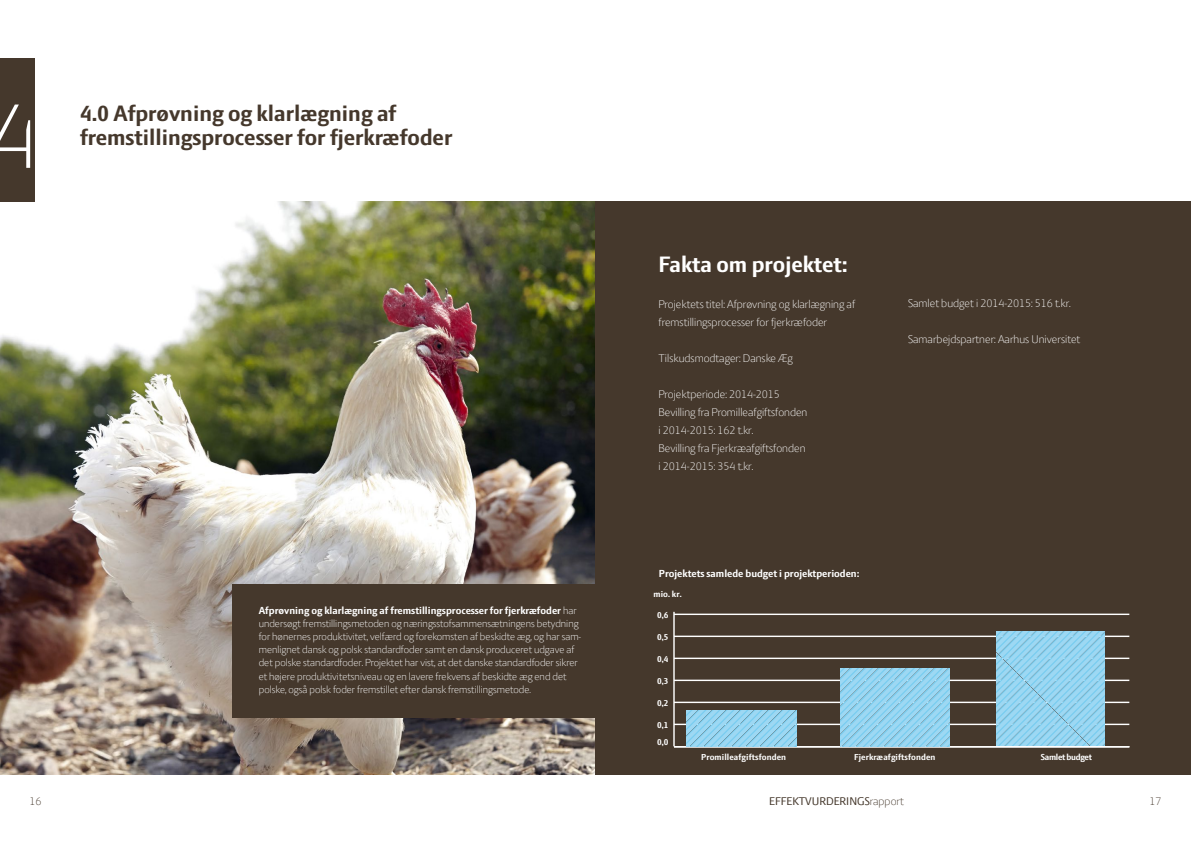
<style>
.page{position:relative;width:1191px;height:842px;background:#fff}
.page>*{position:absolute;margin:0;border:0;box-sizing:border-box;transform-origin:0 0}
.t1{font:300 100px "LF Press Sans";color:#fff}
.t2{font:700 24px "LF Press Sans";color:#45382c}
.t3{font:700 24px "LF Press Sans";color:#fff}
.t4{font:300 12px/18px "LF Press Sans";color:#fff}
.t5{font:12px "LF Press Sans";color:#45382c}
.t6{font:300 12px "LF Press Sans";color:#45382c}
.t7{font:300 11px/13.2px "LF Press Sans";color:#fff}
.t8{font:700 11px "LF Press Sans";color:#fff}
.t9{font:700 9.3px "LF Press Sans";letter-spacing:.01em;color:#fff}
.t10{font:700 9.3px "LF Press Sans";letter-spacing:-.03em;color:#fff}
.s1{font-weight:700}
.s2{font-weight:300}
</style>
<div class="page">
<img style="left:0;top:201px;width:595px;height:573px">
<div style="left:0;top:58px;width:35px;height:143px;background:#45382c"></div>
<div style="left:232px;top:584px;width:377px;height:134px;background:#45382c"></div>
<div style="left:595px;top:201px;width:596px;height:573px;background:#45382c"></div>
<hr style="left:673px;top:612px;width:1px;height:134px;background:#fff">
<hr style="left:674px;top:746px;width:455px;height:1px;background:#fff">
<hr style="left:674px;top:724px;width:455px;height:1px;background:#fff">
<hr style="left:674px;top:702px;width:455px;height:1px;background:#fff">
<hr style="left:674px;top:680px;width:455px;height:1px;background:#fff">
<hr style="left:674px;top:658px;width:455px;height:1px;background:#fff">
<hr style="left:674px;top:636px;width:455px;height:1px;background:#fff">
<hr style="left:674px;top:614px;width:455px;height:1px;background:#fff">
<svg style="left:686px;top:711px;width:110px;height:35px;background:#92d1ed"></svg>
<svg style="left:840px;top:668px;width:109px;height:78px;background:#93d4f0"></svg>
<svg style="left:996px;top:631px;width:108px;height:114px;background:#92d1ed"></svg>
<h1 class="t1" style="left:-12px;top:78px;width:51px">4</h1>
<h2 class="t2" style="left:80px;top:100px;width:318px">4.0 Afprøvning og klarlægning af</h2>
<h2 class="t2" style="left:80px;top:124px;width:374px">fremstillingsprocesser for fjerkræfoder</h2>
<p class="t7" style="left:259px;top:603px;width:324px"><span class="s1">Afprøvning og klarlægning af fremstillingsprocesser for fjerkræfoder</span> har undersøgt fremstillingsmetoden og næringsstofsammensætningens betydning for hønernes produktivitet, velfærd og forekomsten af beskidte æg, og har sam&shy;menlignet dansk og polsk standardfoder samt en dansk produceret udgave af det polske standardfoder. Projektet har vist, at det danske standardfoder sikrer et højere produktivitetsniveau og en lavere frekvens af beskidte æg end det polske, også polsk foder fremstillet efter dansk fremstillingsmetode.</p>
<h2 class="t3" style="left:658px;top:251px;width:191px">Fakta om projektet:</h2>
<p class="t4" style="left:658px;top:295px;width:198px">Projektets titel: Afprøvning og klarlægning af fremstillingsprocesser for fjerkræfoder</p>
<p class="t4" style="left:658px;top:349px;width:136px">Tilskudsmodtager: Danske Æg</p>
<p class="t4" style="left:658px;top:385px;width:150px">Projektperiode: 2014-2015<br>Bevilling fra Promilleafgiftsfonden i 2014-2015: 162 t.kr.<br>Bevilling fra Fjerkræafgiftsfonden i 2014-2015: 354 t.kr.</p>
<p class="t8" style="left:659px;top:567px;width:202px">Projektets samlede budget i projektperioden:</p>
<p class="t9" style="left:653px;top:588px;width:30px">mio. kr.</p>
<p class="t9" style="left:657px;top:609px;width:13px">0,6</p>
<p class="t9" style="left:657px;top:631px;width:13px">0,5</p>
<p class="t9" style="left:657px;top:653px;width:13px">0,4</p>
<p class="t9" style="left:657px;top:675px;width:13px">0,3</p>
<p class="t9" style="left:657px;top:697px;width:13px">0,2</p>
<p class="t9" style="left:657px;top:719px;width:13px">0,1</p>
<p class="t9" style="left:657px;top:737px;width:13px">0,0</p>
<p class="t4" style="left:908px;top:294px;width:164px">Samlet budget i 2014-2015: 516 t.kr.</p>
<p class="t4" style="left:908px;top:330px;width:174px">Samarbejdspartner: Aarhus Universitet</p>
<p class="t9" style="left:701px;top:752px;width:86px">Promilleafgiftsfonden</p>
<p class="t9" style="left:854px;top:752px;width:83px">Fjerkræafgiftsfonden</p>
<p class="t10" style="left:1040px;top:752px;width:53px">Samlet budget</p>
<p class="t6" style="left:30px;top:794px;width:13px">16</p>
<p class="t5" style="left:769px;top:794px;width:136px">EFFEKTVURDERINGS<span class="s2">rapport</span></p>
<p class="t6" style="left:1149px;top:794px;width:13px">17</p>
</div>
